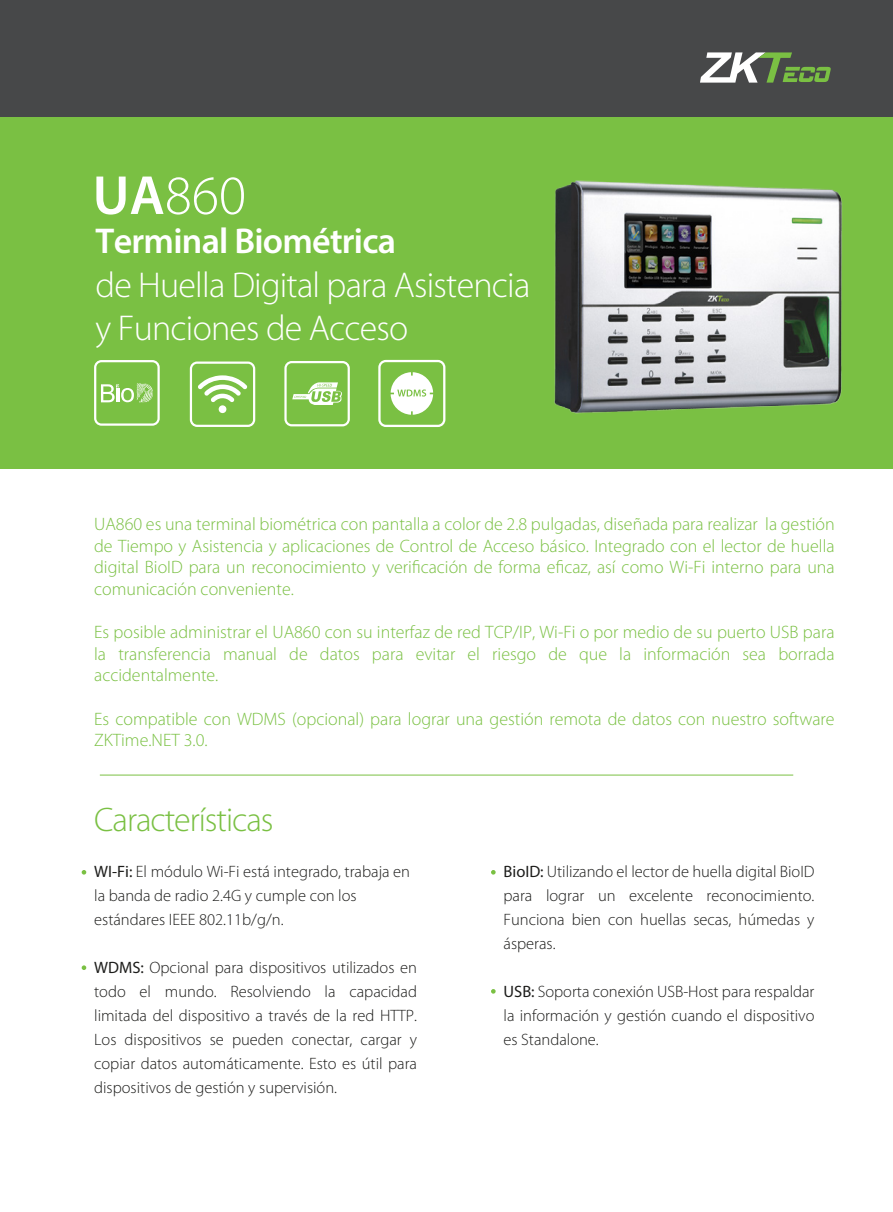
<style>
.page{position:relative;width:893px;height:1212px;background:#fff}
.page>*{position:absolute;margin:0;border:0;box-sizing:border-box;transform-origin:0 0}
.t1{font:300 55.5px "Myriad Pro";color:#fff}
.t2{font:300 36px/43.2px "Myriad Pro";letter-spacing:-.02em;color:#fff}
.t3{font:600 36px "Myriad Pro";letter-spacing:-.02em;color:#fff}
.t4{font:300 34.05px "Myriad Pro";letter-spacing:-.03em;color:#7ac043}
.t5{font:300 18px/21.6px "Myriad Pro";color:#7ac043;text-align:justify}
.t6{font:300 18px/21.6px "Myriad Pro";color:#7ac143}
.t7{font:300 16.5px/24px "Myriad Pro";color:#1d1d1b;text-align:justify}
.s1{font-weight:600}
.s2{color:#7ac143}
.s3{font-weight:400}
</style>
<div class="page">
<div style="left:0;top:116px;width:893px;height:353px;background:#7ac043"></div>
<div style="left:0;top:0;width:893px;height:116px;background:#474849"></div>
<svg style="left:700px;top:52px;width:131px;height:31px"></svg>
<img style="left:554px;top:180px;width:288px;height:234px">
<svg style="left:94px;top:360px;width:66px;height:66px"></svg>
<svg style="left:190px;top:361px;width:65px;height:66px"></svg>
<svg style="left:284px;top:361px;width:66px;height:65px"></svg>
<svg style="left:378px;top:360px;width:67px;height:67px"></svg>
<svg style="left:82px;top:965px;width:4px;height:5px"></svg>
<svg style="left:82px;top:870px;width:4px;height:4px"></svg>
<svg style="left:491px;top:989px;width:5px;height:4px"></svg>
<svg style="left:491px;top:870px;width:5px;height:4px"></svg>
<h1 class="t1" style="left:93px;top:165px;width:155px"><span class="s1">UA</span>860</h1>
<h2 class="t3" style="left:96px;top:218px;width:302px">Terminal Biométrica</h2>
<h2 class="t2" style="left:96px;top:264px;width:436px">de Huella Digital para Asistencia y Funciones de Acceso</h2>
<p class="t5" style="left:94px;top:514px;width:742px">UA860 es una terminal biométrica con pantalla a color de 2.8 pulgadas, diseñada para realizar <span class="s2">la gestión de Tiempo y Asistencia y aplicaciones de Control de Acceso básico.</span> Integrado con el lector de huella digital BioID para un reconocimiento y verificación de forma eficaz, así como Wi-Fi interno para una comunicación conveniente.</p>
<p class="t5" style="left:94px;top:622px;width:742px">Es posible administrar el UA860 con su interfaz de red TCP/IP, Wi-Fi o por medio de su puerto USB para la transferencia manual de datos para evitar el riesgo de que la información sea borrada accidentalmente.</p>
<p class="t6" style="left:94px;top:708px;width:742px">Es compatible con WDMS (opcional) para lograr una gestión remota de datos con nuestro software<br>ZKTime.NET 3.0.</p>
<h3 class="t4" style="left:94px;top:801px;width:181px">Características</h3>
<p class="t7" style="left:94px;top:860px;width:317px;text-align:left"><span class="s3">WI-Fi:</span> El módulo Wi-Fi está integrado, trabaja en la banda de radio 2.4G y cumple con los estándares IEEE 802.11b/g/n.</p>
<p class="t7" style="left:94px;top:956px;width:324px"><span class="s3">WDMS:</span> Opcional para dispositivos utilizados en todo el mundo. Resolviendo la capacidad limitada del dispositivo a través de la red HTTP.<br>Los dispositivos se pueden conectar, cargar y copiar datos automáticamente. Esto es útil para dispositivos de gestión y supervisión.</p>
<p class="t7" style="left:503px;top:860px;width:313px"><span class="s3">BioID:</span> Utilizando el lector de huella digital BioID para lograr un excelente reconocimiento.<br>Funciona bien con huellas secas, húmedas y ásperas.</p>
<p class="t7" style="left:503px;top:980px;width:312px"><span class="s3">USB:</span> Soporta conexión USB-Host para respaldar la información y gestión cuando el dispositivo es Standalone.</p>
</div>
